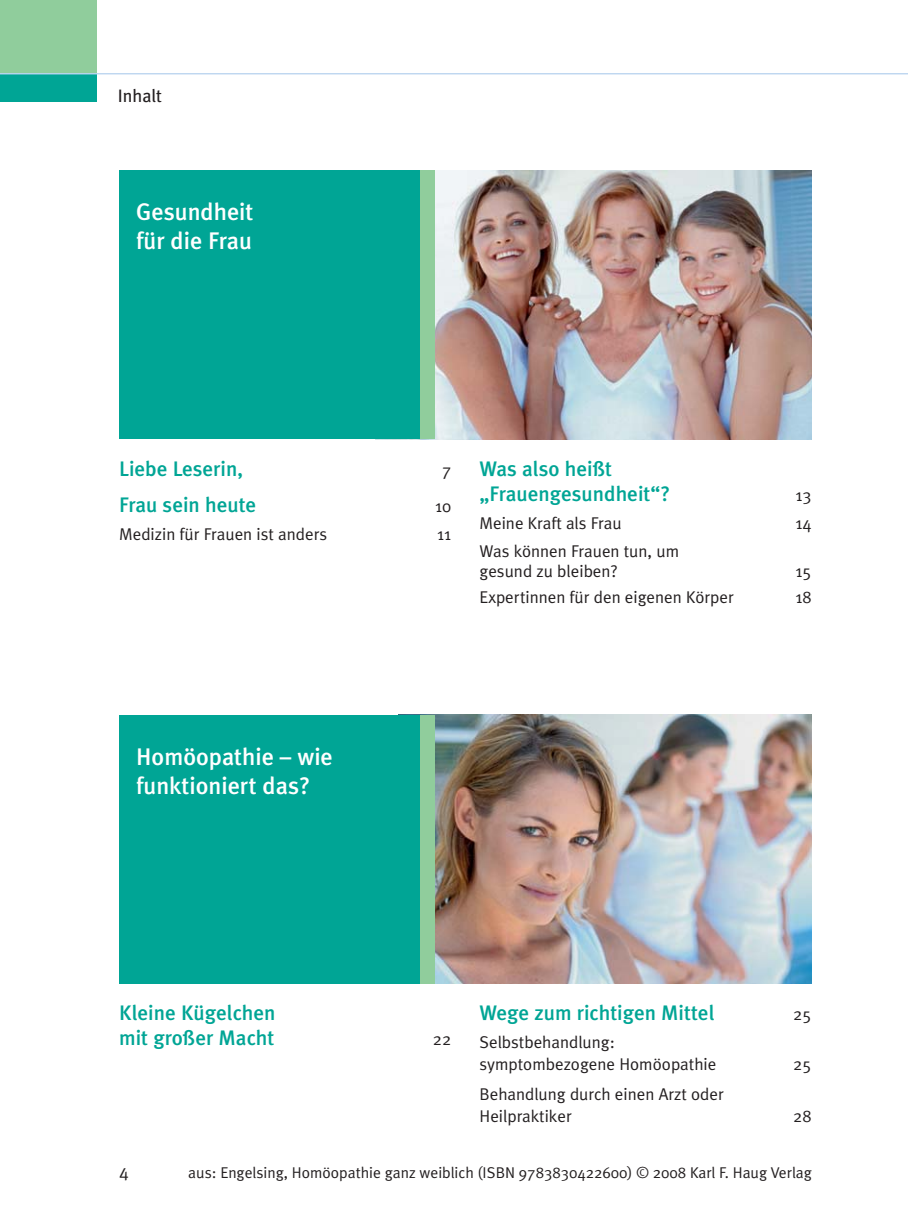
<style>
.page{position:relative;width:908px;height:1231px;background:#fff}
.page>*{position:absolute;margin:0;border:0;box-sizing:border-box;transform-origin:0 0}
.t1{font:500 24px/28.8px "Meta Plus";color:#fff}
.t2{font:500 21px/25.2px "Meta Plus";color:#00a595}
.t3{font:18px "Meta Plus";color:#231f20}
.t4{font:18px "Meta Plus Normal Caps";color:#231f20}
.t5{font:17px/22px "Meta Plus Normal";color:#231f20}
.t6{font:15.6px "Meta Plus Normal";color:#231f20}
</style>
<div class="page">
<div style="left:0;top:0;width:96px;height:74px;background:#90cd9c"></div>
<div style="left:0;top:74px;width:96px;height:28px;background:#00a595"></div>
<hr style="left:0;top:73px;width:907px;height:1px;background:#bdd6f0">
<img style="left:434px;top:170px;width:377px;height:269px">
<div style="left:119px;top:170px;width:315px;height:269px;background:#00a595"></div>
<div style="left:420px;top:170px;width:14px;height:269px;background:#90cd9c"></div>
<img style="left:434px;top:714px;width:377px;height:269px">
<div style="left:119px;top:714px;width:315px;height:269px;background:#00a595"></div>
<div style="left:420px;top:714px;width:14px;height:269px;background:#90cd9c"></div>
<p class="t3" style="left:118px;top:89px;width:46px">Inhalt</p>
<h1 class="t1" style="left:136px;top:199px;width:119px">Gesundheit für die Frau</h1>
<p class="t2" style="left:119px;top:457px;width:125px">Liebe Leserin,</p>
<p class="t5" style="left:442px;top:460px;width:11px">7</p>
<p class="t2" style="left:119px;top:494px;width:139px">Frau sein heute</p>
<p class="t5" style="left:435px;top:496px;width:18px">10</p>
<p class="t5" style="left:119px;top:524px;width:209px">Medizin für Frauen ist anders</p>
<p class="t5" style="left:437px;top:524px;width:15px">11</p>
<p class="t2" style="left:479px;top:457px;width:192px">Was also heißt „Frauengesundheit“?</p>
<p class="t5" style="left:795px;top:485px;width:18px">13</p>
<p class="t5" style="left:479px;top:513px;width:143px">Meine Kraft als Frau</p>
<p class="t5" style="left:795px;top:513px;width:18px">14</p>
<p class="t5" style="left:479px;top:542px;width:201px;line-height:20.4px">Was können Frauen tun, um gesund zu bleiben?</p>
<p class="t5" style="left:795px;top:561px;width:18px">15</p>
<p class="t5" style="left:479px;top:587px;width:256px">Expertinnen für den eigenen Körper</p>
<p class="t5" style="left:795px;top:587px;width:18px">18</p>
<h1 class="t1" style="left:136px;top:744px;width:198px">Homöopathie – wie funktioniert das?</h1>
<p class="t2" style="left:119px;top:1001px;width:158px">Kleine Kügelchen mit großer Macht</p>
<p class="t5" style="left:433px;top:1029px;width:20px">22</p>
<p class="t2" style="left:479px;top:1001px;width:236px">Wege zum richtigen Mittel</p>
<p class="t5" style="left:793px;top:1004px;width:20px">25</p>
<p class="t5" style="left:479px;top:1032px;width:238px">Selbstbehandlung: symptombezogene Homöopathie</p>
<p class="t5" style="left:793px;top:1054px;width:20px">25</p>
<p class="t5" style="left:479px;top:1083px;width:246px">Behandlung durch einen Arzt oder<br>Heilpraktiker</p>
<p class="t5" style="left:793px;top:1105px;width:20px">28</p>
<p class="t4" style="left:119px;top:1162px;width:11px">4</p>
<p class="t6" style="left:188px;top:1166px;width:624px">aus: Engelsing, Homöopathie ganz weiblich (ISBN 9783830422600) © 2008 Karl F. Haug Verlag</p>
</div>
